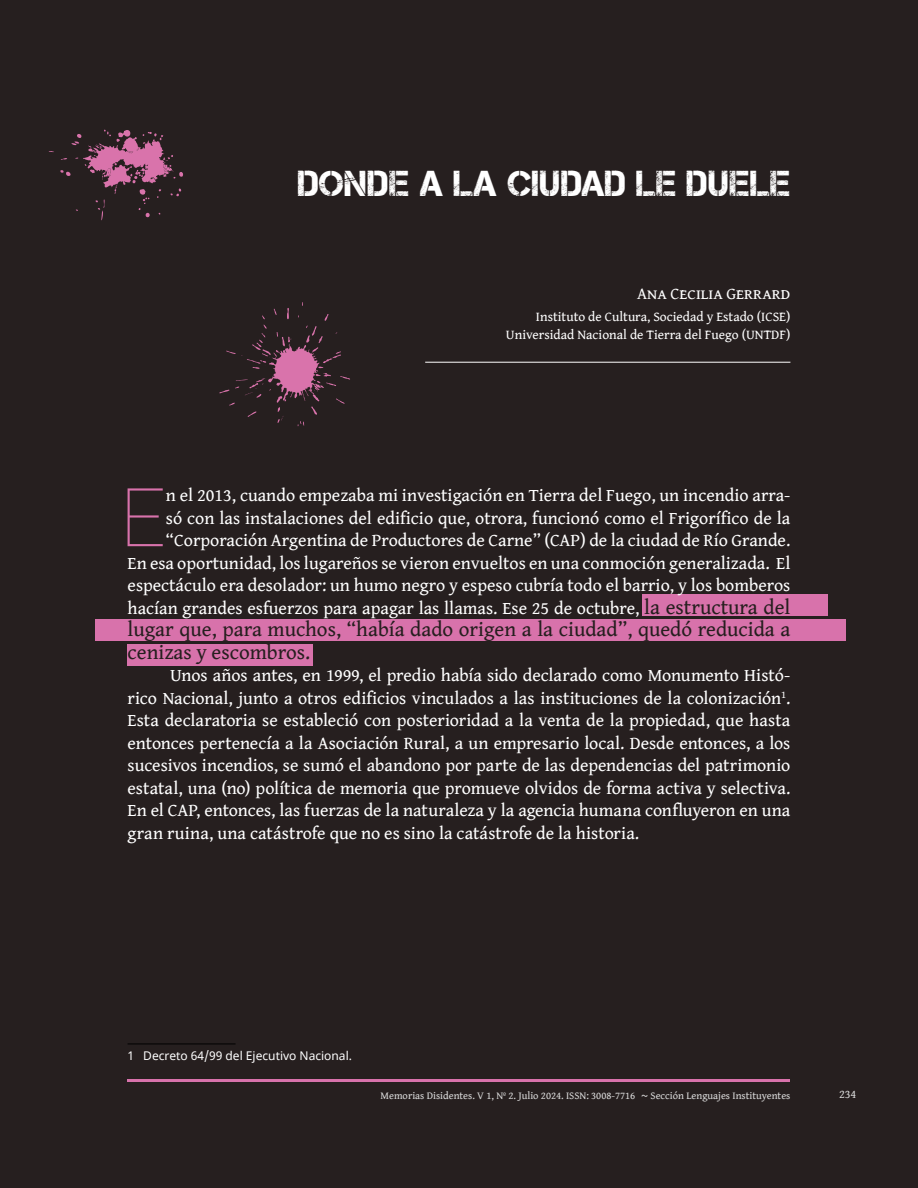
<style>
.page{position:relative;width:918px;height:1188px;background:#261f1f}
.page>*{position:absolute;margin:0;border:0;box-sizing:border-box;transform-origin:0 0}
.t1{font:100 81.3px "Roboto";color:#d872ab}
.t2{font:36px "Captureit";letter-spacing:.015em;color:#fff}
.t3{font:21px/22.5px "Gentium Book Plus";color:#261f1f}
.t4{font:18px/22.5px "Gentium Book Plus";color:#fff;text-align:right}
.t5{font:16.5px "Gentium Book Plus";color:#fff}
.t6{font:13.5px/18px "Gentium Book Plus";color:#fff;text-align:right}
.t7{font:12px "Noto Sans";color:#fff}
.t8{font:12px "Gentium Book Plus";color:#dadada}
.t9{font:10.5px "Gentium Book Plus";color:#dadada}
.s1{font-size:21px;color:#261f1f}
.s2{font-family:"Roboto Slab"}
</style>
<div class="page">
<div style="left:642px;top:594px;width:186px;height:21px;background:#d872ab"></div>
<div style="left:95px;top:620px;width:751px;height:21px;background:#d872ab"></div>
<div style="left:128px;top:644px;width:185px;height:21px;background:#d872ab"></div>
<hr style="left:128px;top:1079px;width:662px;height:2px;background:#d872ab">
<hr style="left:425px;top:362px;width:365px;height:1px;background:#fff">
<hr style="left:128px;top:1044px;width:108px;height:1px;background:#000">
<svg style="left:60px;top:129px;width:123px;height:91px"></svg>
<svg style="left:219px;top:302px;width:131px;height:124px"></svg>
<h2 class="t2" style="left:298px;top:163px;width:494px">DONDE A LA CIUDAD LE DUELE</h2>
<p class="t5" style="left:637px;top:278px;width:155px">Ana Cecilia Gerrard</p>
<p class="t6" style="left:506px;top:307px;width:286px">Instituto de Cultura, Sociedad y Estado (ICSE)<br>Universidad Nacional de Tierra del Fuego (UNTDF)</p>
<p class="t4" style="left:128px;top:483px;width:664px">n el 2013, cuando empezaba mi investigación en Tierra del Fuego, un incendio arra-<br>só con las instalaciones del edificio que, otrora, funcionó como el Frigorífico de la “Corporación Argentina de Productores de Carne” (CAP) de la ciudad de Río Grande.<br>En esa oportunidad, los lugareños se vieron envueltos en una conmoción generalizada. El espectáculo era desolador: un humo negro y espeso cubría todo el barrio, y los bomberos hacían grandes esfuerzos para apagar las llamas. Ese 25 de octubre, <span class="s1">la estructura del</span></p>
<p class="t3" style="left:128px;top:616px;width:664px">lugar que, para muchos, “había dado origen a la ciudad”, quedó reducida a cenizas y escombros.</p>
<p class="t4" style="left:128px;top:663px;width:664px;text-align:justify;text-indent:43px">Unos años antes, en 1999, el predio había sido declarado como Monumento Histó&shy;rico Nacional, junto a otros edificios vinculados a las instituciones de la colonización<sup>1</sup>.<br>Esta declaratoria se estableció con posterioridad a la venta de la propiedad, que hasta entonces pertenecía a la Asociación Rural, a un empresario local. Desde entonces, a los sucesivos incendios, se sumó el abandono por parte de las dependencias del patrimonio estatal, una (no) política de memoria que promueve olvidos de forma activa y selectiva.<br>En el CAP, entonces, las fuerzas de la naturaleza y la agencia humana confluyeron en una gran ruina, una catástrofe que no es sino la catástrofe de la historia.</p>
<h1 class="t1" style="left:120px;top:460px;width:48px">E</h1>
<p class="t7" style="left:128px;top:1048px;width:226px">1 Decreto 64/99 del Ejecutivo Nacional.</p>
<p class="t9" style="left:381px;top:1086px;width:411px">Memorias Disidentes. V 1, Nº 2. Julio 2024. ISSN: 3008-7716 <span class="s2">~</span> Sección Lenguajes Instituyentes</p>
<p class="t8" style="left:839px;top:1083px;width:19px">234</p>
</div>
